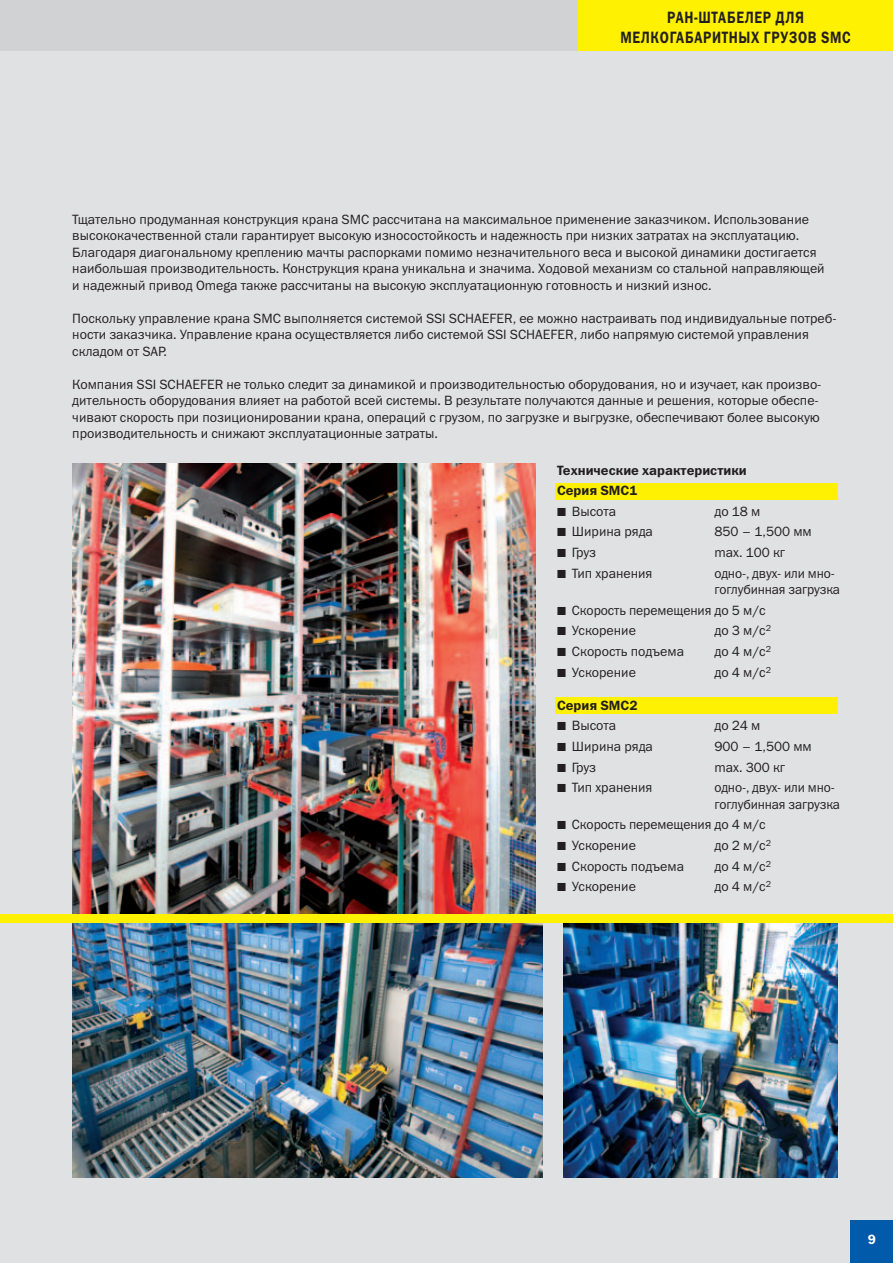
<style>
.page{position:relative;width:893px;height:1263px;background:#e0e1e3}
.page>*{position:absolute;margin:0;border:0;box-sizing:border-box;transform-origin:0 0}
.t1{font:16.5px/19.5px "Franklin Gothic Demi C";letter-spacing:.05em;color:#231f20;text-align:center;scale:.8 1}
.t2{font:13.5px/16.5px "Franklin Gothic Book C";color:#231f20}
.t3{font:13.5px/20.5px "Franklin Gothic Demi C";color:#231f20}
.t4{font:600 13.5px "Franklin Gothic";color:#fff}
.s1{font-family:"European Pi Three"}
</style>
<div class="page">
<div style="left:850px;top:1220px;width:43px;height:43px;background:#015aaa"></div>
<div style="left:0;top:0;width:893px;height:51px;background:#d1d2d4"></div>
<div style="left:578px;top:0;width:315px;height:51px;background:#fff101"></div>
<img style="left:72px;top:463px;width:464px;height:451px">
<img style="left:564px;top:923px;width:274px;height:255px">
<div style="left:555px;top:483px;width:283px;height:16px;background:#fff101"></div>
<div style="left:555px;top:697px;width:283px;height:16px;background:#fff101"></div>
<img style="left:72px;top:923px;width:471px;height:255px">
<div style="left:0;top:914px;width:893px;height:9px;background:#fff101"></div>
<p class="t1" style="left:620px;top:9px;width:290px">РАН-ШТАБЕЛЕР ДЛЯ<br>МЕЛКОГАБАРИТНЫХ ГРУЗОВ SMC</p>
<p class="t2" style="left:72px;top:212px;width:754px">Тщательно продуманная конструкция крана SMC рассчитана на максимальное применение заказчиком. Использование высококачественной стали гарантирует высокую износостойкость и надежность при низких затратах на эксплуатацию.<br>Благодаря диагональному креплению мачты распорками помимо незначительного веса и высокой динамики достигается наибольшая производительность. Конструкция крана уникальна и значима. Ходовой механизм со стальной направляющей и надежный привод Omega также рассчитаны на высокую эксплуатационную готовность и низкий износ.</p>
<p class="t2" style="left:72px;top:311px;width:766px">Поскольку управление крана SMC выполняется системой SSI SCHAEFER, ее можно настраивать под индивидуальные потреб&shy;ности заказчика. Управление крана осуществляется либо системой SSI SCHAEFER, либо напрямую системой управления складом от SAP.</p>
<p class="t2" style="left:72px;top:377px;width:751px">Компания SSI SCHAEFER не только следит за динамикой и производительностью оборудования, но и изучает, как произво&shy;дительность оборудования влияет на работой всей системы. В результате получаются данные и решения, которые обеспе&shy;чивают скорость при позиционировании крана, операций с грузом, по загрузке и выгрузке, обеспечивают более высокую производительность и снижают эксплуатационные затраты.</p>
<p class="t3" style="left:557px;top:461px;width:191px">Технические характеристики<br>Серия SMC1</p>
<p class="t2" style="left:557px;top:504px;width:61px"><span class="s1">-</span> Высота</p>
<p class="t2" style="left:714px;top:504px;width:47px">до 18 м</p>
<p class="t2" style="left:557px;top:525px;width:97px"><span class="s1">-</span> Ширина ряда</p>
<p class="t2" style="left:714px;top:525px;width:99px">850 – 1,500 мм</p>
<p class="t2" style="left:557px;top:546px;width:41px"><span class="s1">-</span> Груз</p>
<p class="t2" style="left:714px;top:546px;width:72px">max. 100 кг</p>
<p class="t2" style="left:557px;top:566px;width:97px"><span class="s1">-</span> Тип хранения</p>
<p class="t2" style="left:714px;top:566px;width:127px">одно-, двух- или мно&shy;гоглубинная загрузка</p>
<p class="t2" style="left:557px;top:603px;width:210px"><span class="s1">-</span> Скорость перемещения до 5 м/с</p>
<p class="t2" style="left:557px;top:624px;width:80px"><span class="s1">-</span> Ускорение</p>
<p class="t2" style="left:714px;top:624px;width:58px">до 3 м/с<sup>2</sup></p>
<p class="t2" style="left:557px;top:645px;width:128px"><span class="s1">-</span> Скорость подъема</p>
<p class="t2" style="left:714px;top:645px;width:58px">до 4 м/с<sup>2</sup></p>
<p class="t2" style="left:557px;top:665px;width:80px"><span class="s1">-</span> Ускорение</p>
<p class="t2" style="left:714px;top:665px;width:58px">до 4 м/с<sup>2</sup></p>
<p class="t3" style="left:557px;top:696px;width:82px">Серия SMC2</p>
<p class="t2" style="left:557px;top:719px;width:61px"><span class="s1">-</span> Высота</p>
<p class="t2" style="left:714px;top:719px;width:47px">до 24 м</p>
<p class="t2" style="left:557px;top:739px;width:97px"><span class="s1">-</span> Ширина ряда</p>
<p class="t2" style="left:714px;top:739px;width:99px">900 – 1,500 мм</p>
<p class="t2" style="left:557px;top:760px;width:41px"><span class="s1">-</span> Груз</p>
<p class="t2" style="left:714px;top:760px;width:72px">max. 300 кг</p>
<p class="t2" style="left:557px;top:781px;width:97px"><span class="s1">-</span> Тип хранения</p>
<p class="t2" style="left:714px;top:781px;width:127px">одно-, двух- или мно&shy;гоглубинная загрузка</p>
<p class="t2" style="left:557px;top:818px;width:210px"><span class="s1">-</span> Скорость перемещения до 4 м/с</p>
<p class="t2" style="left:557px;top:838px;width:80px"><span class="s1">-</span> Ускорение</p>
<p class="t2" style="left:714px;top:838px;width:58px">до 2 м/с<sup>2</sup></p>
<p class="t2" style="left:557px;top:859px;width:128px"><span class="s1">-</span> Скорость подъема</p>
<p class="t2" style="left:714px;top:859px;width:58px">до 4 м/с<sup>2</sup></p>
<p class="t2" style="left:557px;top:880px;width:80px"><span class="s1">-</span> Ускорение</p>
<p class="t2" style="left:714px;top:880px;width:58px">до 4 м/с<sup>2</sup></p>
<p class="t4" style="left:868px;top:1235px;width:10px">9</p>
</div>
